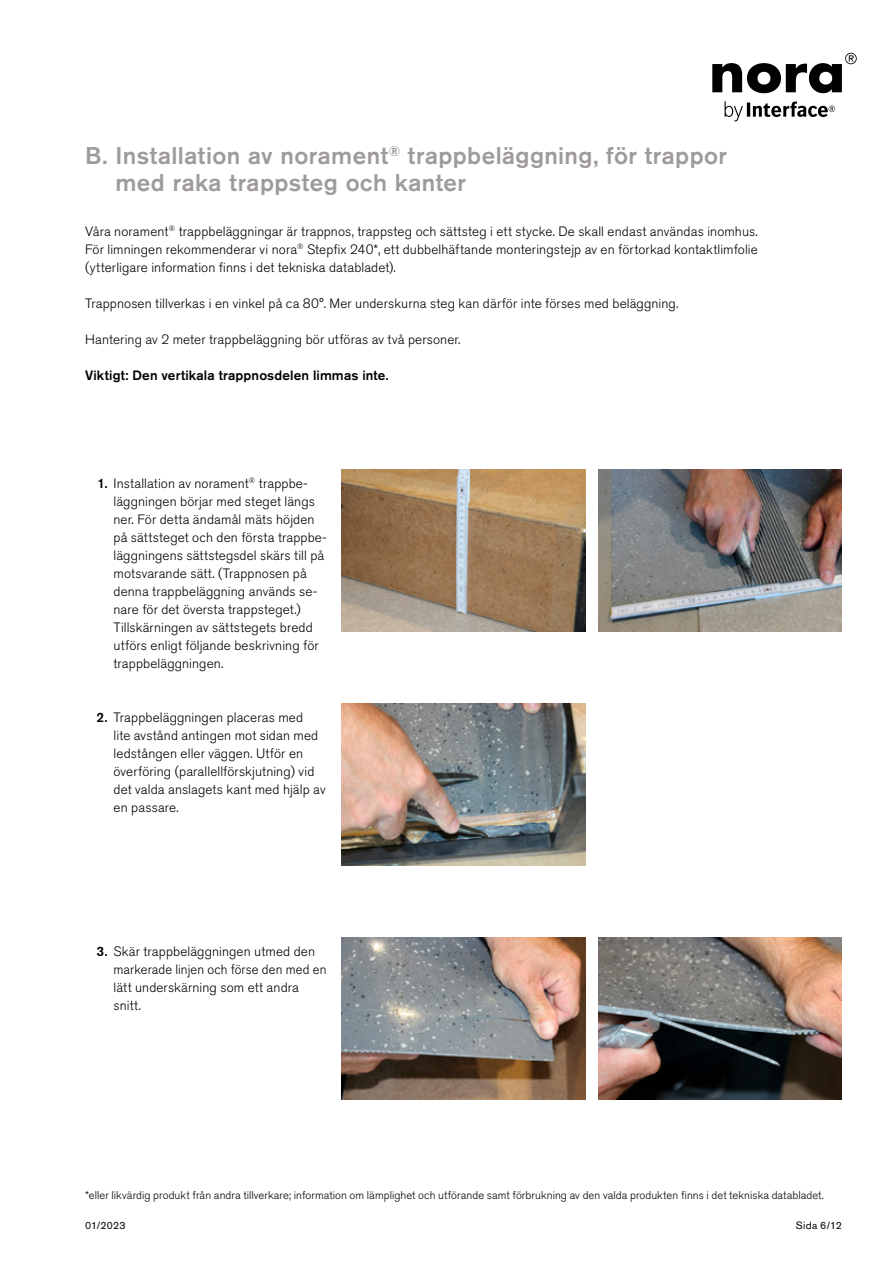
<style>
.page{position:relative;width:893px;height:1263px;background:#fff}
.page>*{position:absolute;margin:0;border:0;box-sizing:border-box;transform-origin:0 0}
.t1{font:500 24px/27px "Akzidenz Grotesk Pro";letter-spacing:.02em;color:#9f9a9c}
.t2{font:300 13.5px/18px "Akzidenz Grotesk Pro";letter-spacing:.01em;color:#000}
.t3{font:500 13.5px "Akzidenz Grotesk Pro";letter-spacing:.01em;color:#000}
.t4{font:300 11.25px "Akzidenz Grotesk Pro";letter-spacing:.005em;color:#000}
.t5{font:10.5px "Akzidenz Grotesk Pro";letter-spacing:.02em;color:#000}
.s1{font-weight:500}
</style>
<div class="page">
<svg style="left:712px;top:53px;width:145px;height:40px"></svg>
<svg style="left:725px;top:101px;width:110px;height:20px"></svg>
<img style="left:342px;top:470px;width:243px;height:162px">
<img style="left:342px;top:704px;width:243px;height:162px">
<img style="left:598px;top:470px;width:244px;height:162px">
<img style="left:342px;top:938px;width:243px;height:162px">
<img style="left:598px;top:938px;width:244px;height:162px">
<h1 class="t1" style="left:115px;top:141px;width:613px;text-indent:-30px">B. Installation av norament<sup>®</sup> trappbeläggning, för trappor med raka trappsteg och kanter</h1>
<p class="t2" style="left:85px;top:222px;width:674px;text-align:justify">Våra norament<sup>®</sup> trappbeläggningar är trappnos, trappsteg och sättsteg i ett stycke. De skall endast användas inomhus.<br>För limningen rekommenderar vi nora<sup>®</sup> Stepfix 240*, ett dubbelhäftande monteringstejp av en förtorkad kontaktlimfolie (ytterligare information finns i det tekniska databladet).</p>
<p class="t2" style="left:85px;top:294px;width:595px">Trappnosen tillverkas i en vinkel på ca 80°. Mer underskurna steg kan därför inte förses med beläggning.</p>
<p class="t2" style="left:85px;top:330px;width:377px">Hantering av 2 meter trappbeläggning bör utföras av två personer.</p>
<p class="t3" style="left:85px;top:366px;width:305px">Viktigt: Den vertikala trappnosdelen limmas inte.</p>
<p class="t2" style="left:114px;top:474px;width:215px;text-indent:-16px"><span class="s1">1.</span> Installation av norament<sup>®</sup> trappbe&shy;läggningen börjar med steget längs ner. För detta ändamål mäts höjden på sättsteget och den första trappbe&shy;läggningens sättstegsdel skärs till på motsvarande sätt. (Trappnosen på denna trappbeläggning används se&shy;nare för det översta trappsteget.)<br>Tillskärningen av sättstegets bredd utförs enligt följande beskrivning för trappbeläggningen.</p>
<p class="t2" style="left:114px;top:708px;width:214px;text-indent:-17px"><span class="s1">2.</span> Trappbeläggningen placeras med<br>lite avstånd antingen mot sidan med ledstången eller väggen. Utför en överföring (parallellförskjutning) vid det valda anslagets kant med hjälp av en passare.</p>
<p class="t2" style="left:114px;top:942px;width:215px;text-indent:-17px"><span class="s1">3.</span> Skär trappbeläggningen utmed den markerade linjen och förse den med en lätt underskärning som ett andra snitt.</p>
<p class="t4" style="left:85px;top:1188px;width:740px">*eller likvärdig produkt från andra tillverkare; information om lämplighet och utförande samt förbrukning av den valda produkten finns i det tekniska databladet.</p>
<p class="t5" style="left:85px;top:1219px;width:42px">01/2023</p>
<p class="t5" style="left:796px;top:1219px;width:48px">Sida 6/12</p>
</div>
